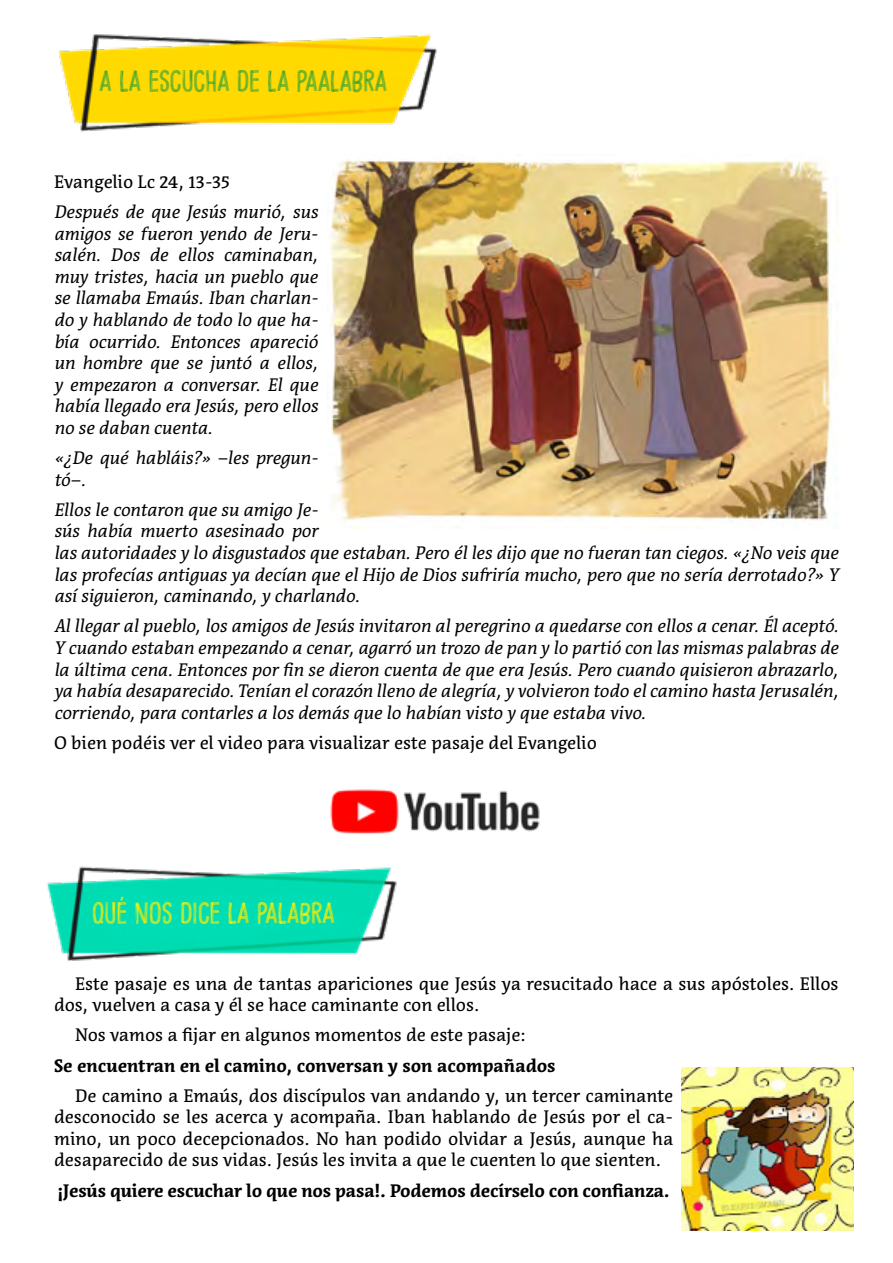
<style>
.page{position:relative;width:893px;height:1263px;background:#fff}
.page>*{position:absolute;margin:0;border:0;box-sizing:border-box;transform-origin:0 0}
.t1{font:31.5px "Goodie Bag Lines DEMO";color:#3fa535}
.t2{font:31.5px "Goodie Bag Lines DEMO";color:#ffed00}
.t3{font:italic 300 18px/21.6px "Acuta";color:#000;text-align:justify}
.t4{font:18px/21.6px "Acuta";color:#000}
.t5{font:700 18px "Acuta";letter-spacing:-.01em;color:#000}
</style>
<div class="page">
<img style="left:58px;top:34px;width:379px;height:98px">
<img style="left:327px;top:154px;width:512px;height:374px">
<img style="left:330px;top:789px;width:210px;height:45px">
<img style="left:46px;top:866px;width:351px;height:95px">
<img style="left:682px;top:1067px;width:171px;height:163px">
<h1 class="t1" style="left:99px;top:62px;width:289px">A LA ESCUCHA DE LA PAALABRA</h1>
<p class="t4" style="left:54px;top:171px;width:177px">Evangelio Lc 24, 13-35</p>
<p class="t3" style="left:54px;top:201px;width:266px">Después de que Jesús murió, sus amigos se fueron yendo de Jeru&shy;salén. Dos de ellos caminaban, muy tristes, hacia un pueblo que se llamaba Emaús. Iban charlan&shy;do y hablando de todo lo que ha&shy;bía ocurrido. Entonces apareció un hombre que se juntó a ellos, y empezaron a conversar. El que había llegado era Jesús, pero ellos no se daban cuenta.</p>
<p class="t3" style="left:54px;top:447px;width:266px">«¿De qué habláis?» –les pregun&shy;tó–.</p>
<p class="t3" style="left:54px;top:499px;width:786px;text-align:left">Ellos le contaron que su amigo Je-<br>sús había muerto asesinado por<br>las autoridades y lo disgustados que estaban. Pero él les dijo que no fueran tan ciegos. «¿No veis que las profecías antiguas ya decían que el Hijo de Dios sufriría mucho, pero que no sería derrotado?» Y así siguieron, caminando, y charlando.</p>
<p class="t3" style="left:54px;top:616px;width:786px">Al llegar al pueblo, los amigos de Jesús invitaron al peregrino a quedarse con ellos a cenar. Él aceptó.<br>Y cuando estaban empezando a cenar, agarró un trozo de pan y lo partió con las mismas palabras de la última cena. Entonces por fin se dieron cuenta de que era Jesús. Pero cuando quisieron abrazarlo, ya había desaparecido. Tenían el corazón lleno de alegría, y volvieron todo el camino hasta Jerusalén, corriendo, para contarles a los demás que lo habían visto y que estaba vivo.</p>
<p class="t4" style="left:54px;top:732px;width:544px">O bien podéis ver el video para visualizar este pasaje del Evangelio</p>
<h1 class="t2" style="left:92px;top:894px;width:244px">QUÉ NOS DICE LA PALABRA</h1>
<p class="t4" style="left:54px;top:973px;width:786px;text-indent:21px">Este pasaje es una de tantas apariciones que Jesús ya resucitado hace a sus apóstoles. Ellos dos, vuelven a casa y él se hace caminante con ellos.</p>
<p class="t4" style="left:75px;top:1024px;width:452px">Nos vamos a fijar en algunos momentos de este pasaje:</p>
<p class="t5" style="left:54px;top:1054px;width:503px">Se encuentran en el camino, conversan y son acompañados</p>
<p class="t4" style="left:54px;top:1084px;width:621px;text-align:justify;text-indent:21px">De camino a Emaús, dos discípulos van andando y, un tercer caminante desconocido se les acerca y acompaña. Iban hablando de Jesús por el ca&shy;mino, un poco decepcionados. No han podido olvidar a Jesús, aunque ha desaparecido de sus vidas. Jesús les invita a que le cuenten lo que sienten.</p>
<p class="t5" style="left:57px;top:1179px;width:614px">¡Jesús quiere escuchar lo que nos pasa!. Podemos decírselo con confianza.</p>
</div>
